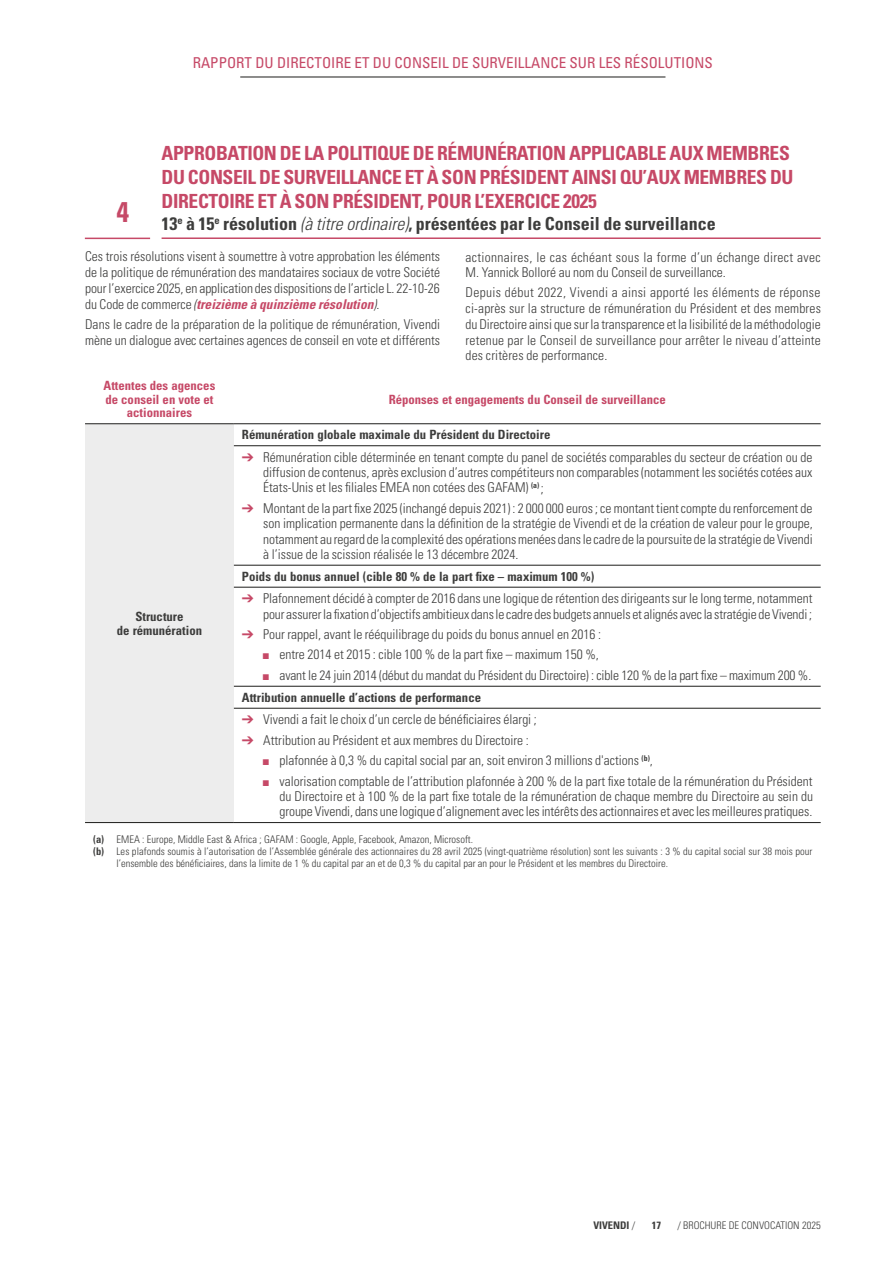
<style>
.page{position:relative;width:893px;height:1263px;background:#fff}
.page>*{position:absolute;margin:0;border:0;box-sizing:border-box;transform-origin:0 0}
.t1{font:700 condensed 28.5px "Univers LT Std";color:#c64967}
.t2{font:700 condensed 19.5px/24px "Univers LT Std";letter-spacing:-.02em;color:#c64967}
.t3{font:700 condensed 18px "Univers LT Std";color:#3d3d3c}
.t4{font:condensed 15px "Univers LT Std";color:#c64967}
.t5{font:300 condensed 13.5px/15.8px "Univers LT Std";color:#3d3d3c;text-align:justify}
.t6{font:300 condensed 13.5px/15.8px "Univers LT Std";letter-spacing:.025em;color:#3d3d3c}
.t7{font:700 condensed 12.75px/13.5px "Univers LT Std";color:#3d3d3c;text-align:center}
.t8{font:700 condensed 12.75px/13.5px "Univers LT Std";color:#c64967;text-align:center}
.t9{font:300 condensed 10.5px "Univers LT Std";color:#3d3d3c}
.t10{font:700 condensed 10.5px "Univers LT Std";color:#3d3d3c}
.s1{font-weight:300;font-style:italic}
.s2{font-style:italic}
.s3{font-weight:700;font-style:italic;color:#c64967}
.s4{color:#c64967}
.s5{font-weight:700}
.s6{font-weight:300}
</style>
<div class="page">
<hr style="left:240px;top:77px;width:425px;height:1px;background:#1d1d1b">
<hr style="left:162px;top:237px;width:659px;height:2px;background:#c64967">
<hr style="left:85px;top:238px;width:65px;height:1px;background:#c64967">
<div style="left:85px;top:424px;width:149px;height:398px;background:#ededed"></div>
<hr style="left:85px;top:423px;width:149px;height:1px;background:#1d1d1b">
<hr style="left:234px;top:423px;width:587px;height:1px;background:#1d1d1b">
<hr style="left:234px;top:445px;width:587px;height:1px;background:#1d1d1b">
<hr style="left:234px;top:565px;width:587px;height:1px;background:#1d1d1b">
<hr style="left:234px;top:587px;width:587px;height:1px;background:#1d1d1b">
<hr style="left:234px;top:686px;width:587px;height:1px;background:#1d1d1b">
<hr style="left:234px;top:708px;width:587px;height:1px;background:#1d1d1b">
<hr style="left:85px;top:822px;width:149px;height:1px;background:#1d1d1b">
<hr style="left:234px;top:822px;width:587px;height:1px;background:#1d1d1b">
<p class="t4" style="left:193px;top:53px;width:522px">RAPPORT DU DIRECTOIRE ET DU CONSEIL DE SURVEILLANCE SUR LES RÉSOLUTIONS</p>
<h2 class="t2" style="left:162px;top:141px;width:633px">APPROBATION DE LA POLITIQUE DE RÉMUNÉRATION APPLICABLE AUX MEMBRES<br>DU CONSEIL DE SURVEILLANCE ET À SON PRÉSIDENT AINSI QU’AUX MEMBRES DU<br>DIRECTOIRE ET À SON PRÉSIDENT, POUR L’EXERCICE 2025</h2>
<h3 class="t3" style="left:162px;top:212px;width:556px">13<sup>e</sup> à 15<sup>e</sup> résolution <span class="s1">(à titre ordinaire)</span>, présentées par le Conseil de surveillance</h3>
<p class="t5" style="left:85px;top:249px;width:357px">Ces trois résolutions visent à soumettre à votre approbation les éléments de la politique de rémunération des mandataires sociaux de votre Société pour l’exercice 2025, en application des dispositions de l’article L. 22-10-26 du Code de commerce <span class="s2">(</span><span class="s3">treizième à quinzième résolution</span><span class="s2">)</span>.</p>
<p class="t5" style="left:85px;top:316px;width:357px">Dans le cadre de la préparation de la politique de rémunération, Vivendi mène un dialogue avec certaines agences de conseil en vote et différents</p>
<h1 class="t1" style="left:116px;top:194px;width:14px">4</h1>
<p class="t6" style="left:466px;top:249px;width:357px">actionnaires, le cas échéant sous la forme d’un échange direct avec<br>M. Yannick Bolloré au nom du Conseil de surveillance.</p>
<p class="t5" style="left:466px;top:285px;width:357px">Depuis début 2022, Vivendi a ainsi apporté les éléments de réponse ci-après sur la structure de rémunération du Président et des membres du Directoire ainsi que sur la transparence et la lisibilité de la méthodologie retenue par le Conseil de surveillance pour arrêter le niveau d’atteinte des critères de performance.</p>
<p class="t8" style="left:104px;top:379px;width:113px">Attentes des agences de conseil en vote et actionnaires</p>
<p class="t8" style="left:389px;top:392px;width:279px">Réponses et engagements du Conseil de surveillance</p>
<p class="t7" style="left:242px;top:428px;width:310px">Rémunération globale maximale du Président du Directoire</p>
<p class="t5" style="left:263px;top:449px;width:551px;line-height:15.3px;text-indent:-21px"><span class="s4">➔</span> Rémunération cible déterminée en tenant compte du panel de sociétés comparables du secteur de création ou de diffusion de contenus, après exclusion d’autres compétiteurs non comparables (notamment les sociétés cotées aux États-Unis et les filiales EMEA non cotées des GAFAM) <sup>(a)</sup> ;</p>
<p class="t5" style="left:263px;top:500px;width:551px;line-height:15.3px;text-indent:-21px"><span class="s4">➔</span> Montant de la part fixe 2025 (inchangé depuis 2021) : 2 000 000 euros ; ce montant tient compte du renforcement de son implication permanente dans la définition de la stratégie de Vivendi et de la création de valeur pour le groupe, notamment au regard de la complexité des opérations menées dans le cadre de la poursuite de la stratégie de Vivendi à l’issue de la scission réalisée le 13 décembre 2024.</p>
<p class="t7" style="left:242px;top:569px;width:354px">Poids du bonus annuel (cible 80 % de la part fixe – maximum 100 %)</p>
<p class="t5" style="left:242px;top:591px;width:572px;line-height:15.3px;text-align:right"><span class="s4">➔</span> Plafonnement décidé à compter de 2016 dans une logique de rétention des dirigeants sur le long terme, notamment pour assurer la fixation d’objectifs ambitieux dans le cadre des budgets annuels et alignés avec la stratégie de Vivendi ;</p>
<p class="t5" style="left:242px;top:626px;width:361px"><span class="s4">➔</span> Pour rappel, avant le rééquilibrage du poids du bonus annuel en 2016 :</p>
<p class="t5" style="left:263px;top:647px;width:337px"><span class="s4">■</span> entre 2014 et 2015 : cible 100 % de la part fixe – maximum 150 %,</p>
<p class="t5" style="left:263px;top:667px;width:550px"><span class="s4">■</span> avant le 24 juin 2014 (début du mandat du Président du Directoire) : cible 120 % de la part fixe – maximum 200 %.</p>
<p class="t7" style="left:242px;top:690px;width:241px">Attribution annuelle d’actions de performance</p>
<p class="t5" style="left:242px;top:712px;width:296px"><span class="s4">➔</span> Vivendi a fait le choix d’un cercle de bénéficiaires élargi ;</p>
<p class="t5" style="left:242px;top:732px;width:288px"><span class="s4">➔</span> Attribution au Président et aux membres du Directoire :</p>
<p class="t5" style="left:263px;top:752px;width:391px"><span class="s4">■</span> plafonnée à 0,3 % du capital social par an, soit environ 3 millions d'actions <sup>(b)</sup>,</p>
<p class="t5" style="left:279px;top:773px;width:535px;line-height:15.3px;text-indent:-17px"><span class="s4">■</span> valorisation comptable de l’attribution plafonnée à 200 % de la part fixe totale de la rémunération du Président du Directoire et à 100 % de la part fixe totale de la rémunération de chaque membre du Directoire au sein du groupe Vivendi, dans une logique d’alignement avec les intérêts des actionnaires et avec les meilleures pratiques.</p>
<p class="t9" style="left:93px;top:833px;width:382px"><span class="s5">(a)</span> EMEA : Europe, Middle East &amp; Africa ; GAFAM : Google, Apple, Facebook, Amazon, Microsoft.</p>
<p class="t9" style="left:93px;top:845px;width:721px"><span class="s5">(b)</span> Les plafonds soumis à l’autorisation de l’Assemblée générale des actionnaires du 28 avril 2025 (vingt-quatrième résolution) sont les suivants : 3 % du capital social sur 38 mois pour</p>
<p class="t9" style="left:117px;top:857px;width:553px">l’ensemble des bénéficiaires, dans la limite de 1 % du capital par an et de 0,3 % du capital par an pour le Président et les membres du Directoire.</p>
<p class="t7" style="left:117px;top:610px;width:87px">Structure<br>de rémunération</p>
<p class="t10" style="left:593px;top:1219px;width:44px">VIVENDI <span class="s6">/</span></p>
<p class="t10" style="left:652px;top:1219px;width:11px">17</p>
<p class="t9" style="left:677px;top:1219px;width:145px">/ BROCHURE DE CONVOCATION 2025</p>
</div>
